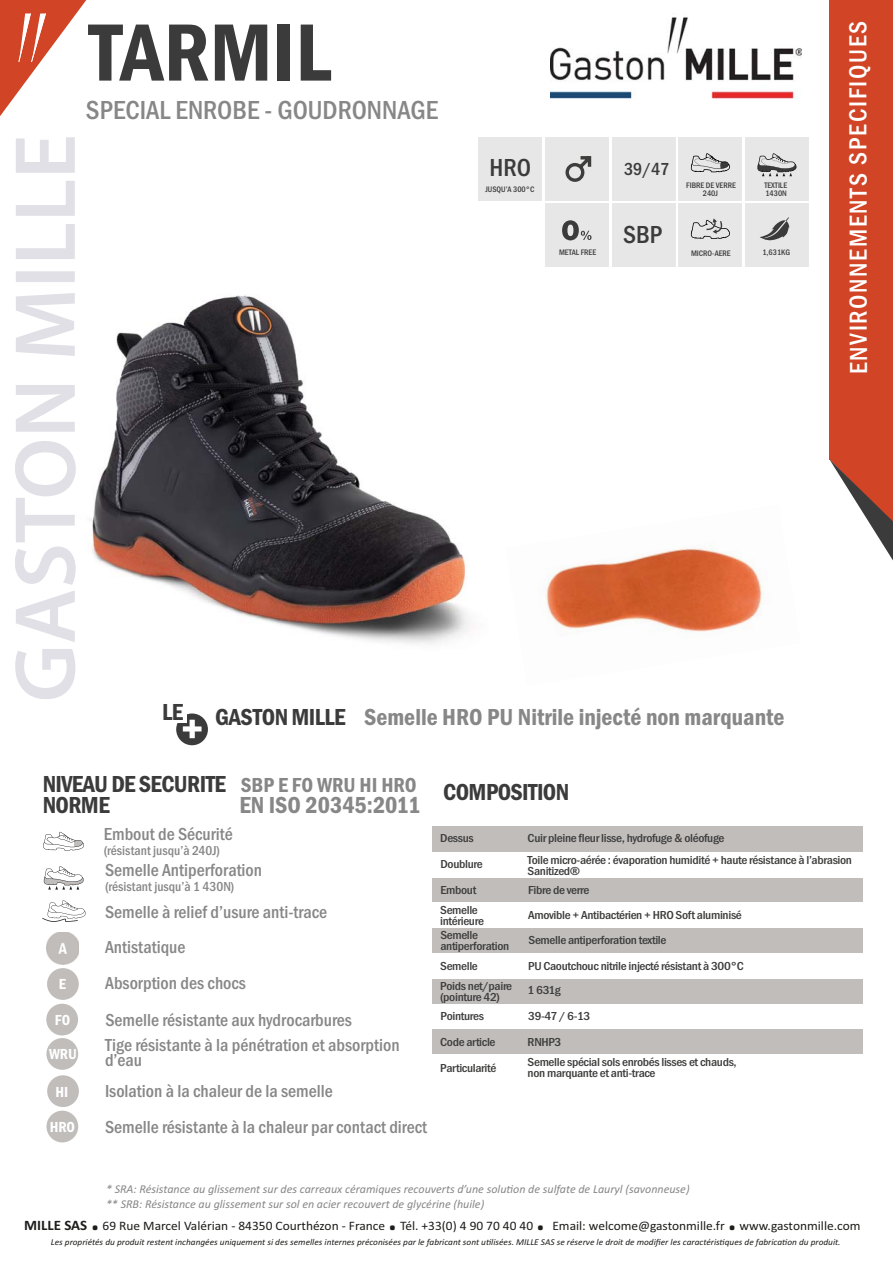
<style>
.page{position:relative;width:893px;height:1266px;background:#fff}
.page>*{position:absolute;margin:0;border:0;box-sizing:border-box;transform-origin:0 0}
.t1{font:600 condensed 84px "Franklin Gothic";color:#3c3b3b}
.t2{font:600 condensed 45px "Franklin Gothic";color:#fff}
.t3{font:700 31.65px "Calibri";color:#1d1d1b}
.t4{font:500 condensed 27px "Franklin Gothic";color:#878787}
.t5{font:500 condensed 25.5px "Franklin Gothic";letter-spacing:.065em;color:#fff}
.t6{font:500 condensed 25.5px "Franklin Gothic";color:#3c3b3b}
.t7{font:600 condensed 24px "Franklin Gothic";color:#878787}
.t8{font:600 condensed 24px/21px "Franklin Gothic";letter-spacing:-.025em;color:#3c3b3b}
.t9{font:500 condensed 18px/34.7px "Franklin Gothic";color:#878787}
.t10{font:500 condensed 18px "Franklin Gothic";color:#3c3b3b}
.t11{font:600 condensed 15.15px "Franklin Gothic";color:#fff}
.t12{font:700 14.4px "Calibri";color:#1d1d1b}
.t13{font:500 condensed 13.5px "Franklin Gothic";color:#878787}
.t14{font:12.9px "Calibri";color:#1d1d1b}
.t15{font:500 condensed 12px/10.9px "Franklin Gothic";letter-spacing:-.025em;color:#3d3d3c;scale:1.11 1}
.t16{font:italic 12px/15px "Calibri";color:#878787}
.t17{font:italic 9px "Calibri";color:#1d1d1b}
.t18{font:500 condensed 8.25px/7.5px "Franklin Gothic";color:#3c3b3b;text-align:center}
.s1{color:#3c3b3b}
.s2{font-size:21px;color:#878787}
.s3{font-size:31.65px}
</style>
<div class="page">
<img style="left:91px;top:295px;width:379px;height:349px">
<img style="left:543px;top:548px;width:219px;height:85px">
<div style="left:176px;top:713px;width:32px;height:32px;background:#3c3b3b;border-radius:50%"></div>
<svg style="left:183px;top:719px;width:18px;height:19px"></svg>
<svg style="left:47px;top:1038px;width:32px;height:105px"></svg>
<div style="left:432px;top:826px;width:431px;height:26px;background:#c0bdbb"></div>
<div style="left:432px;top:878px;width:431px;height:25px;background:#c0bdbb"></div>
<div style="left:432px;top:902px;width:431px;height:26px;background:#fff"></div>
<div style="left:432px;top:928px;width:431px;height:25px;background:#c0bdbb"></div>
<div style="left:432px;top:978px;width:431px;height:26px;background:#c0bdbb"></div>
<div style="left:432px;top:1029px;width:431px;height:26px;background:#c0bdbb"></div>
<svg style="left:42px;top:831px;width:44px;height:169px"></svg>
<img style="left:46px;top:932px;width:33px;height:32px">
<svg style="left:0;top:0;width:86px;height:116px"></svg>
<div style="left:829px;top:0;width:64px;height:459px;background:#d14426"></div>
<svg style="left:829px;top:459px;width:64px;height:101px"></svg>
<div style="left:612px;top:203px;width:64px;height:64px;background:#e8e7e7"></div>
<div style="left:612px;top:137px;width:64px;height:63px;background:#e8e7e7"></div>
<div style="left:678px;top:137px;width:64px;height:63px;background:#e8e7e7"></div>
<svg style="left:691px;top:153px;width:39px;height:19px"></svg>
<div style="left:745px;top:137px;width:64px;height:63px;background:#e8e7e7"></div>
<svg style="left:757px;top:153px;width:39px;height:23px"></svg>
<div style="left:745px;top:203px;width:64px;height:64px;background:#e8e7e7"></div>
<svg style="left:760px;top:217px;width:29px;height:24px"></svg>
<div style="left:678px;top:203px;width:64px;height:64px;background:#e8e7e7"></div>
<svg style="left:691px;top:218px;width:39px;height:21px"></svg>
<div style="left:545px;top:137px;width:64px;height:63px;background:#e8e7e7"></div>
<svg style="left:565px;top:156px;width:26px;height:26px"></svg>
<div style="left:545px;top:203px;width:64px;height:64px;background:#e8e7e7"></div>
<svg style="left:562px;top:220px;width:29px;height:20px"></svg>
<div style="left:478px;top:137px;width:64px;height:63px;background:#e8e7e7"></div>
<div style="left:46px;top:1110px;width:32px;height:32px;background:#c0bdbb;border-radius:50%"></div>
<div style="left:160px;top:702px;width:27px;height:21px;background:#fff"></div>
<svg style="left:15px;top:137px;width:60px;height:562px"></svg>
<img style="left:23px;top:242px;width:53px;height:443px">
<div style="left:47px;top:1075px;width:32px;height:32px;background:#c0bdbb;border-radius:50%"></div>
<div style="left:46px;top:1003px;width:32px;height:32px;background:#c0bdbb;border-radius:50%"></div>
<div style="left:46px;top:1038px;width:32px;height:31px;background:#c0bdbb;border-radius:50%"></div>
<div style="left:432px;top:1054px;width:431px;height:25px;background:#fff"></div>
<img style="left:550px;top:17px;width:251px;height:82px">
<h1 class="t1" style="left:89px;top:2px;width:244px">TARMIL</h1>
<h3 class="t4" style="left:86px;top:101px;width:354px">SPECIAL ENROBE - GOUDRONNAGE</h3>
<h3 class="t6" style="left:489px;top:159px;width:43px">HRO</h3>
<p class="t18" style="left:485px;top:186px;width:51px">JUSQU’A 300°C</p>
<p class="t18" style="left:559px;top:249px;width:39px">METAL FREE</p>
<h3 class="t10" style="left:624px;top:163px;width:47px">39/47</h3>
<h3 class="t6" style="left:623px;top:226px;width:41px">SBP</h3>
<p class="t18" style="left:686px;top:182px;width:51px">FIBRE DE VERRE<br>240J</p>
<p class="t18" style="left:764px;top:182px;width:24px;text-align:left">TEXTILE<br>1430N</p>
<p class="t18" style="left:691px;top:251px;width:41px">MICRO-AERE</p>
<p class="t18" style="left:762px;top:249px;width:29px">1,631KG</p>
<h3 class="t5" style="left:850px;top:374px;width:355px;rotate:-90deg">ENVIRONNEMENTS SPECIFIQUES</h3>
<h3 class="t8" style="left:162px;top:701px;width:23px">LE</h3>
<h3 class="t7" style="left:215px;top:702px;width:571px"><span class="s1">GASTON MILLE</span> Semelle HRO PU Nitrile injecté non marquante</h3>
<h2 class="t2" style="left:181px;top:702px;width:24px">+</h2>
<h3 class="t8" style="left:43px;top:773px;width:376px">NIVEAU DE SECURITE <span class="s2">SBP E FO WRU HI HRO<br></span>NORME</h3>
<h3 class="t7" style="left:239px;top:791px;width:182px">EN ISO 20345:2011</h3>
<h3 class="t9" style="left:104px;top:818px;width:130px">Embout de Sécurité</h3>
<p class="t13" style="left:104px;top:846px;width:118px">(résistant jusqu’à 240J)</p>
<h3 class="t9" style="left:105px;top:854px;width:159px">Semelle Antiperforation</h3>
<p class="t13" style="left:105px;top:882px;width:131px">(résistant jusqu’à 1 430N)</p>
<h3 class="t9" style="left:105px;top:896px;width:224px">Semelle à relief d’usure anti-trace<br>Antistatique</h3>
<p class="t11" style="left:59px;top:975px;width:9px">E</p>
<h3 class="t9" style="left:105px;top:967px;width:142px">Absorption des chocs</h3>
<p class="t11" style="left:55px;top:1011px;width:17px">FO</p>
<h3 class="t9" style="left:105px;top:1004px;width:248px">Semelle résistante aux hydrocarbures</h3>
<p class="t11" style="left:49px;top:1045px;width:29px">WRU</p>
<h3 class="t9" style="left:105px;top:1039px;width:296px;line-height:15px">Tige résistante à la pénétration et absorption d’eau</h3>
<p class="t11" style="left:55px;top:1082px;width:14px">HI</p>
<h3 class="t9" style="left:105px;top:1075px;width:229px">Isolation à la chaleur de la semelle</h3>
<p class="t11" style="left:50px;top:1118px;width:27px">HRO</p>
<h3 class="t9" style="left:105px;top:1111px;width:323px">Semelle résistante à la chaleur par contact direct</h3>
<h3 class="t8" style="left:443px;top:781px;width:128px">COMPOSITION</h3>
<p class="t15" style="left:440px;top:826px;width:40px;line-height:26px">Dessus<br>Doublure<br>Embout</p>
<p class="t15" style="left:440px;top:905px;width:41px">Semelle intérieure</p>
<p class="t15" style="left:440px;top:957px;width:66px;line-height:19.4px">Semelle<br>Poids net/paire</p>
<p class="t15" style="left:440px;top:988px;width:55px;line-height:19.2px">(pointure 42)<br>Pointures</p>
<p class="t15" style="left:440px;top:1037px;width:51px">Code article</p>
<p class="t15" style="left:528px;top:829px;width:294px;line-height:21.6px">Cuir pleine fleur lisse, hydrofuge &amp; oléofuge<br>Toile micro-aérée : évaporation humidité + haute résistance à l’abrasion</p>
<p class="t15" style="left:528px;top:862px;width:57px;line-height:18.9px">Sanitized®<br>Fibre de verre</p>
<p class="t15" style="left:528px;top:903px;width:196px;line-height:25.5px">Amovible + Antibactérien + HRO Soft aluminisé<br>Semelle antiperforation textile<br>PU Caoutchouc nitrile injecté résistant à 300°C</p>
<p class="t15" style="left:528px;top:978px;width:58px;line-height:25.8px">1 631g<br>39-47 / 6-13<br>RNHP3</p>
<p class="t15" style="left:440px;top:930px;width:64px">Semelle antiperforation</p>
<p class="t15" style="left:440px;top:1063px;width:52px">Particularité</p>
<p class="t15" style="left:528px;top:1057px;width:190px">Semelle spécial sols enrobés lisses et chauds, non marquante et anti-trace</p>
<p class="t16" style="left:106px;top:1182px;width:585px">* SRA: Résistance au glissement sur des carreaux céramiques recouverts d’une solu-on de sulfate de Lauryl (savonneuse) ** SRB: Résistance au glissement sur sol en acier recouvert de glycérine (huile)</p>
<p class="t12" style="left:24px;top:1216px;width:77px">MILLE SAS <span class="s3">.</span></p>
<p class="t14" style="left:103px;top:1218px;width:284px">69 Rue Marcel Valérian - 84350 Courthézon - France</p>
<h3 class="t3" style="left:388px;top:1200px;width:10px">.</h3>
<p class="t14" style="left:400px;top:1218px;width:135px">Tél. +33(0) 4 90 70 40 40</p>
<h3 class="t3" style="left:536px;top:1200px;width:10px">.</h3>
<p class="t14" style="left:552px;top:1218px;width:174px">Email: welcome@gastonmille.fr</p>
<h3 class="t3" style="left:728px;top:1200px;width:10px">.</h3>
<p class="t14" style="left:740px;top:1218px;width:122px">www.gastonmille.com</p>
<p class="t17" style="left:51px;top:1238px;width:791px">Les propriétés du produit restent inchangées uniquement si des semelles internes préconisées par le fabricant sont u-lisées. MILLE SAS se réserve le droit de modifier les caractéris-ques de fabrica-on du produit.</p>
</div>
